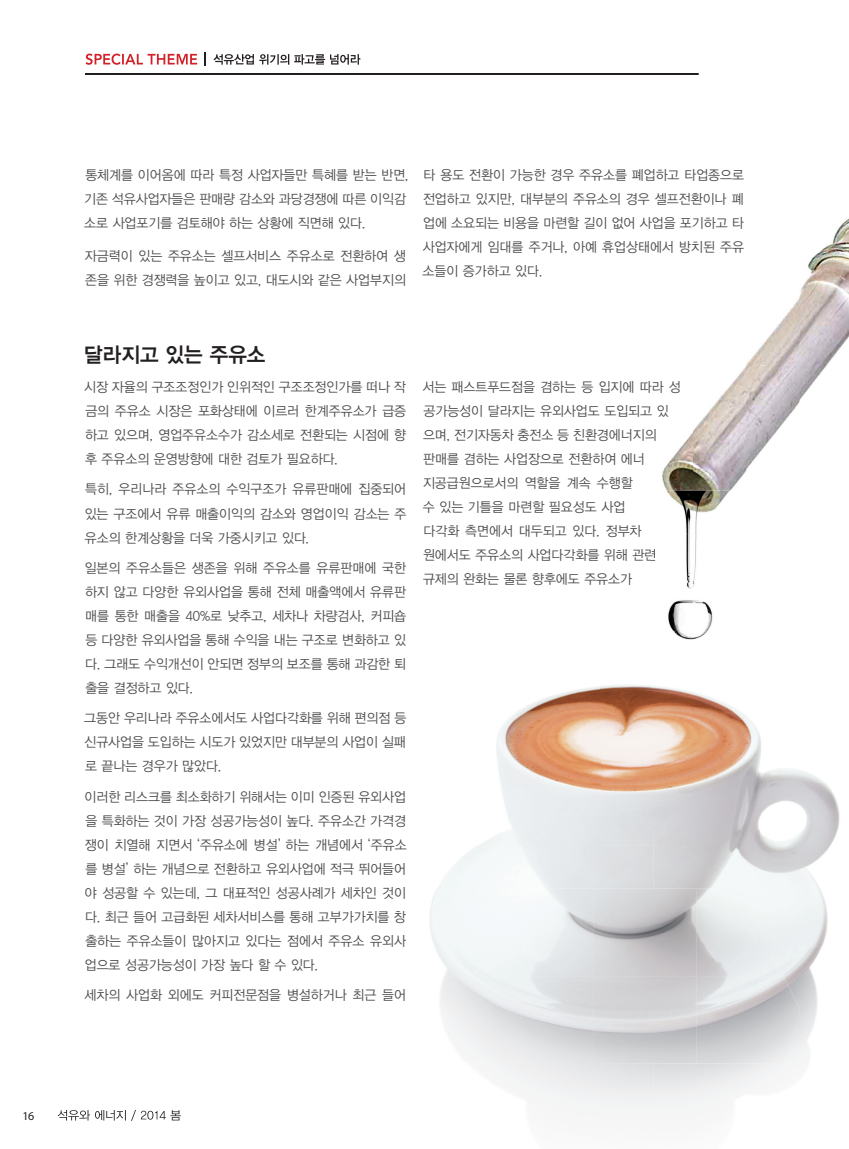
<style>
.page{position:relative;width:849px;height:1149px;background:#fff}
.page>*{position:absolute;margin:0;border:0;box-sizing:border-box;transform-origin:0 0}
.t1{font:21px "YDIYGO340";color:#231f20;scale:.96 1}
.t2{font:13.5px/24px "YDIYGO320";color:#4b4c4d;text-align:justify;scale:.96 1}
.t3{font:12px "Myriad Pro";color:#231f20}
</style>
<div class="page">
<img style="left:57px;top:1110px;width:124px;height:10px">
<img style="left:85px;top:73px;width:614px;height:1px">
<img style="left:213px;top:54px;width:147px;height:11px">
<svg style="left:204px;top:52px;width:1px;height:13px"></svg>
<img style="left:85px;top:54px;width:112px;height:11px">
<img style="left:438px;top:687px;width:161px;height:201px">
<img style="left:599px;top:685px;width:54px;height:203px">
<img style="left:653px;top:829px;width:185px;height:66px">
<img style="left:783px;top:895px;width:45px;height:51px">
<img style="left:783px;top:946px;width:39px;height:101px">
<img style="left:799px;top:219px;width:49px;height:184px">
<img style="left:746px;top:299px;width:53px;height:172px">
<img style="left:693px;top:367px;width:53px;height:123px">
<img style="left:662px;top:432px;width:31px;height:58px">
<img style="left:429px;top:888px;width:354px;height:87px">
<img style="left:655px;top:555px;width:58px;height:85px">
<img style="left:651px;top:685px;width:189px;height:144px">
<svg style="left:651px;top:555px;width:4px;height:6px"></svg>
<img style="left:651px;top:490px;width:80px;height:65px">
<p class="t3" style="left:23px;top:1108px;width:13px">16</p>
<p class="t2" style="left:84px;top:163px;width:339px;text-align:left">통체계를 이어옴에 따라 특정 사업자들만 특혜를 받는 반면, 기존 석유사업자들은 판매량 감소와 과당경쟁에 따른 이익감 소로 사업포기를 검토해야 하는 상황에 직면해 있다.</p>
<p class="t2" style="left:85px;top:244px;width:336px">자금력이 있는 주유소는 셀프서비스 주유소로 전환하여 생 존을 위한 경쟁력을 높이고 있고, 대도시와 같은 사업부지의</p>
<p class="t2" style="left:422px;top:163px;width:336px">타 용도 전환이 가능한 경우 주유소를 폐업하고 타업종으로 전업하고 있지만, 대부분의 주유소의 경우 셀프전환이나 폐 업에 소요되는 비용을 마련할 길이 없어 사업을 포기하고 타 사업자에게 임대를 주거나, 아예 휴업상태에서 방치된 주유 소들이 증가하고 있다.</p>
<h1 class="t1" style="left:84px;top:342px;width:190px">달라지고 있는 주유소</h1>
<p class="t2" style="left:84px;top:375px;width:337px">시장 자율의 구조조정인가 인위적인 구조조정인가를 떠나 작 금의 주유소 시장은 포화상태에 이르러 한계주유소가 급증 하고 있으며, 영업주유소수가 감소세로 전환되는 시점에 향 후 주유소의 운영방향에 대한 검토가 필요하다.</p>
<p class="t2" style="left:85px;top:477px;width:336px">특히, 우리나라 주유소의 수익구조가 유류판매에 집중되어 있는 구조에서 유류 매출이익의 감소와 영업이익 감소는 주 유소의 한계상황을 더욱 가중시키고 있다.</p>
<p class="t2" style="left:85px;top:556px;width:336px">일본의 주유소들은 생존을 위해 주유소를 유류판매에 국한 하지 않고 다양한 유외사업을 통해 전체 매출액에서 유류판 매를 통한 매출을 40%로 낮추고, 세차나 차량검사, 커피숍 등 다양한 유외사업을 통해 수익을 내는 구조로 변화하고 있 다. 그래도 수익개선이 안되면 정부의 보조를 통해 과감한 퇴 출을 결정하고 있다.</p>
<p class="t2" style="left:84px;top:706px;width:337px">그동안 우리나라 주유소에서도 사업다각화를 위해 편의점 등 신규사업을 도입하는 시도가 있었지만 대부분의 사업이 실패 로 끝나는 경우가 많았다.</p>
<p class="t2" style="left:85px;top:784px;width:337px">이러한 리스크를 최소화하기 위해서는 이미 인증된 유외사업 을 특화하는 것이 가장 성공가능성이 높다. 주유소간 가격경 쟁이 치열해 지면서‘주유소에 병설’하는 개념에서‘주유소 를 병설’하는 개념으로 전환하고 유외사업에 적극 뛰어들어 야 성공할 수 있는데, 그 대표적인 성공사례가 세차인 것이 다. 최근 들어 고급화된 세차서비스를 통해 고부가가치를 창 출하는 주유소들이 많아지고 있다는 점에서 주유소 유외사 업으로 성공가능성이 가장 높다 할 수 있다.</p>
<p class="t2" style="left:85px;top:983px;width:336px">세차의 사업화 외에도 커피전문점을 병설하거나 최근 들어</p>
<p class="t2" style="left:422px;top:375px;width:270px;text-align:left">서는 패스트푸드점을 겸하는 등 입지에 따라 성 공가능성이 달라지는 유외사업도 도입되고 있 으며, 전기자동차 충전소 등 친환경에너지의 판매를 겸하는 사업장으로 전환하여 에너 지공급원으로서의 역할을 계속 수행할<br>수 있는 기틀을 마련할 필요성도 사업<br>다각화 측면에서 대두되고 있다. 정부차 원에서도 주유소의 사업다각화를 위해 관련 규제의 완화는 물론 향후에도 주유소가</p>
</div>
